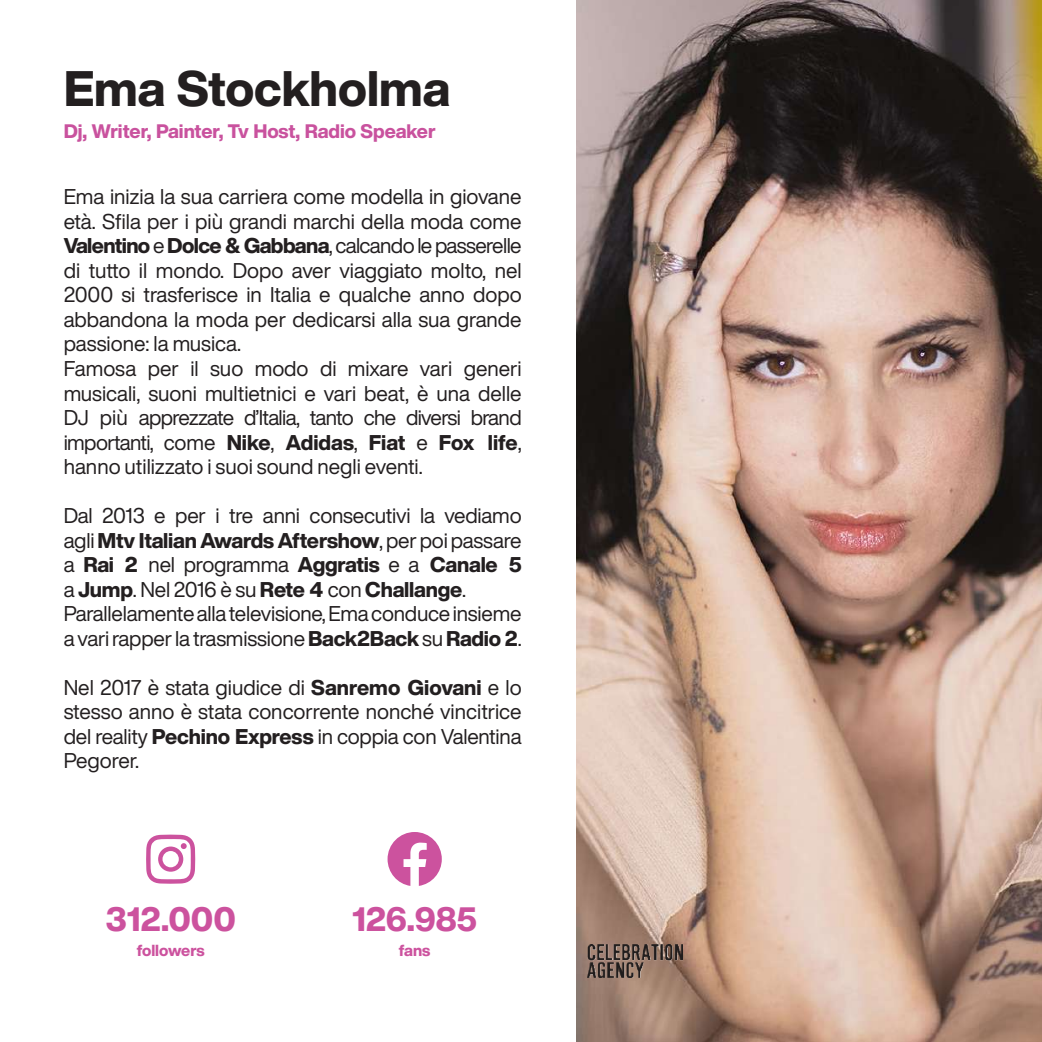
<style>
.page{position:relative;width:1042px;height:1042px;background:#fff}
.page>*{position:absolute;margin:0;border:0;box-sizing:border-box;transform-origin:0 0}
.t1{font:800 49px "Helvetica Now Display";color:#231f20}
.t2{font:800 33.25px "Helvetica Now Display";letter-spacing:-.005em;color:#cc529e}
.t3{font:21px/24.5px "Helvetica Now Display";color:#231f20}
.t4{font:800 19.25px "Helvetica Now Display";color:#c9529e}
.t5{font:800 15.75px "Helvetica Now Display";color:#cc529e}
.s1{font-weight:800}
</style>
<div class="page">
<img style="left:576px;top:0;width:466px;height:1042px">
<img style="left:587px;top:944px;width:95px;height:34px">
<h1 class="t1" style="left:64px;top:54px;width:388px">Ema Stockholma</h1>
<p class="t4" style="left:64px;top:118px;width:374px">Dj, Writer, Painter, Tv Host, Radio Speaker</p>
<p class="t3" style="left:64px;top:185px;width:459px">Ema inizia la sua carriera come modella in giovane età. Sfila per i più grandi marchi della moda come <span class="s1">Valentino</span> e <span class="s1">Dolce &amp; Gabbana</span>, calcando le passerelle di tutto il mondo. Dopo aver viaggiato molto, nel 2000 si trasferisce in Italia e qualche anno dopo abbandona la moda per dedicarsi alla sua grande passione: la musica.<br>Famosa per il suo modo di mixare vari generi musicali, suoni multietnici e vari beat, è una delle DJ più apprezzate d’Italia, tanto che diversi brand importanti, come <span class="s1">Nike</span>, <span class="s1">Adidas</span>, <span class="s1">Fiat</span> e <span class="s1">Fox life</span>, hanno utilizzato i suoi sound negli eventi.</p>
<p class="t3" style="left:64px;top:503px;width:459px">Dal 2013 e per i tre anni consecutivi la vediamo agli <span class="s1">Mtv Italian Awards Aftershow</span>, per poi passare a <span class="s1">Rai 2</span> nel programma <span class="s1">Aggratis</span> e a <span class="s1">Canale 5 </span>a <span class="s1">Jump</span>. Nel 2016 è su <span class="s1">Rete 4</span> con <span class="s1">Challange</span>.<br>Parallelamente alla televisione, Ema conduce insieme a vari rapper la trasmissione <span class="s1">Back2Back</span> su <span class="s1">Radio 2</span>.</p>
<p class="t3" style="left:64px;top:675px;width:459px;text-align:justify">Nel 2017 è stata giudice di <span class="s1">Sanremo Giovani</span> e lo stesso anno è stata concorrente nonché vincitrice del reality <span class="s1">Pechino Express</span> in coppia con Valentina Pegorer.</p>
<h2 class="t2" style="left:106px;top:895px;width:132px">312.000</h2>
<h2 class="t2" style="left:352px;top:895px;width:127px">126.985</h2>
<p class="t5" style="left:137px;top:940px;width:70px">followers</p>
<p class="t5" style="left:399px;top:940px;width:33px">fans</p>
</div>
